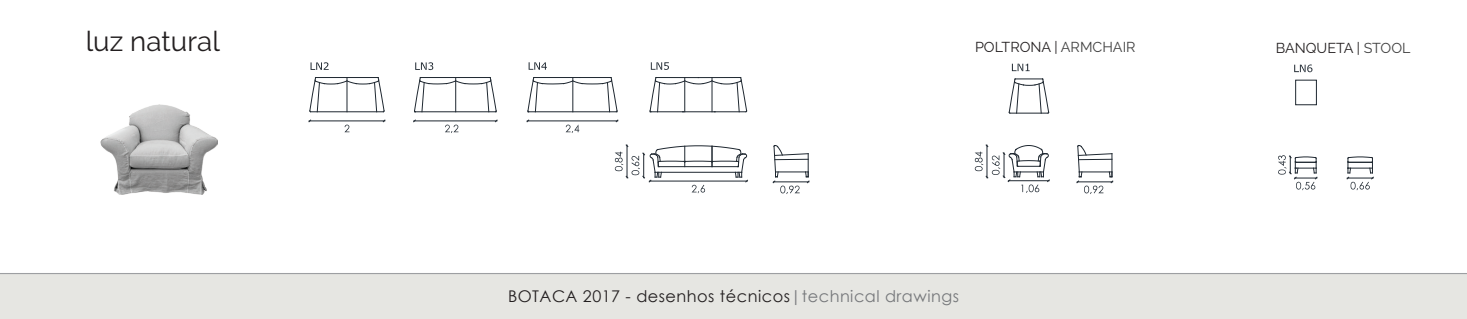
<style>
.page{position:relative;width:1467px;height:319px;background:#fff}
.page>*{position:absolute;margin:0;border:0;box-sizing:border-box;transform-origin:0 0}
.t1{font:27.68px "Raleway";color:#231f20}
.t2{font:16.2px "Century Gothic";letter-spacing:.03em;color:#231f20}
.t3{font:14.4px "Raleway";color:#231f20}
.s1{color:#3f3f3f}
.s2{color:#76787b}
</style>
<div class="page">
<div style="left:0;top:273px;width:1467px;height:46px;background:#e6e6e2"></div>
<hr style="left:0;top:273px;width:1467px;height:1px;background:#9d9fa2">
<img style="left:101px;top:105px;width:117px;height:89px">
<svg style="left:1346px;top:156px;width:28px;height:34px"></svg>
<svg style="left:311px;top:62px;width:18px;height:8px"></svg>
<svg style="left:651px;top:62px;width:18px;height:8px"></svg>
<svg style="left:1012px;top:64px;width:18px;height:7px"></svg>
<hr style="left:309px;top:120px;width:76px;height:1px;background:#1e2730">
<svg style="left:344px;top:125px;width:5px;height:7px"></svg>
<svg style="left:1294px;top:64px;width:18px;height:8px"></svg>
<hr style="left:414px;top:120px;width:83px;height:1px;background:#1e2730">
<svg style="left:445px;top:125px;width:13px;height:8px"></svg>
<svg style="left:1278px;top:155px;width:40px;height:35px"></svg>
<div style="left:1295px;top:80px;width:22px;height:25px;border:1px solid #1e2730"></div>
<svg style="left:415px;top:62px;width:18px;height:8px"></svg>
<svg style="left:649px;top:77px;width:98px;height:35px"></svg>
<hr style="left:651px;top:111px;width:95px;height:1px;background:#1e2730">
<svg style="left:1009px;top:79px;width:40px;height:35px"></svg>
<svg style="left:309px;top:77px;width:76px;height:35px"></svg>
<hr style="left:527px;top:120px;width:91px;height:1px;background:#1e2730">
<svg style="left:566px;top:125px;width:13px;height:8px"></svg>
<hr style="left:316px;top:77px;width:31px;height:1px;background:#1e2730">
<svg style="left:527px;top:77px;width:91px;height:35px"></svg>
<svg style="left:975px;top:144px;width:75px;height:49px"></svg>
<svg style="left:1076px;top:145px;width:37px;height:49px"></svg>
<svg style="left:772px;top:145px;width:38px;height:49px"></svg>
<svg style="left:529px;top:62px;width:18px;height:8px"></svg>
<svg style="left:615px;top:144px;width:133px;height:49px"></svg>
<svg style="left:414px;top:77px;width:83px;height:35px"></svg>
<h1 class="t1" style="left:86px;top:25px;width:135px">luz natural</h1>
<p class="t3" style="left:1276px;top:39px;width:136px">BANQUETA | <span class="s1">STOOL</span></p>
<p class="t3" style="left:975px;top:39px;width:162px">POLTRONA | <span class="s1">ARMCHAIR</span></p>
<h1 class="t1" style="left:622px;top:281px;width:69px">petra</h1>
<p class="t2" style="left:508px;top:285px;width:452px">BOTACA 2017 - desenhos técnicos<span class="s2">|technical drawings</span></p>
</div>
